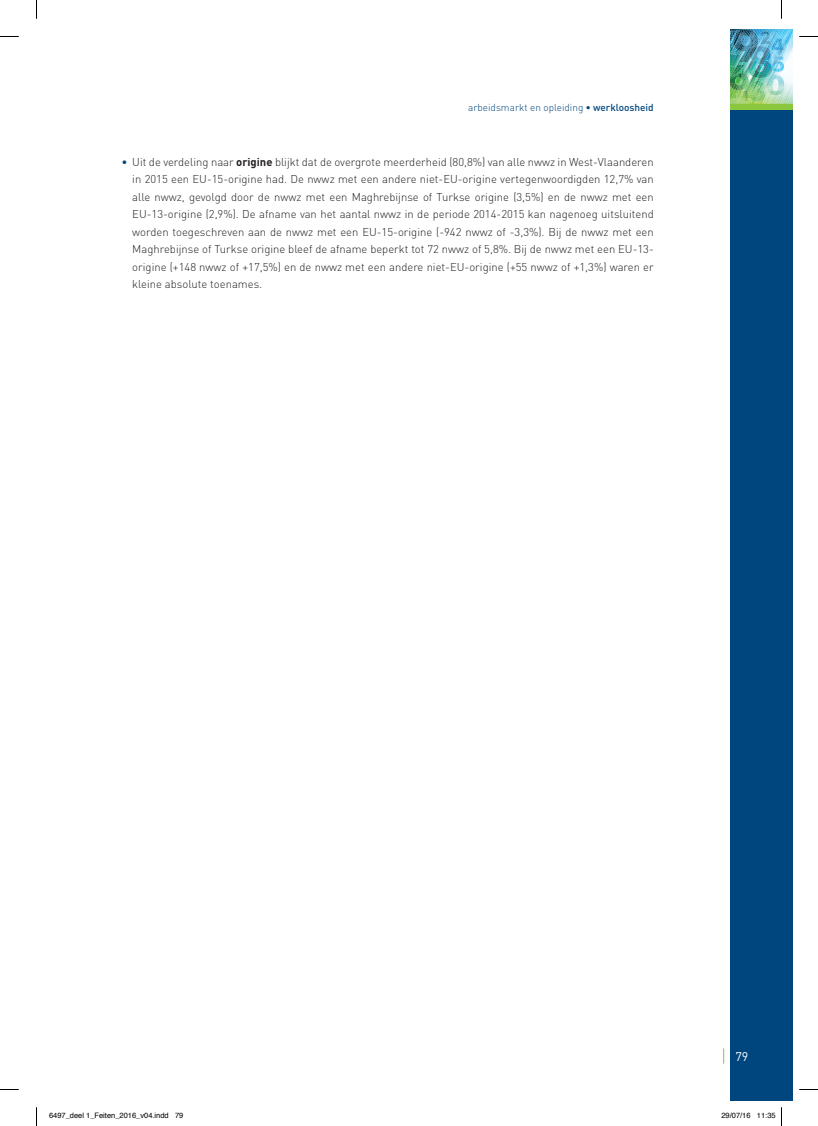
<style>
.page{position:relative;width:818px;height:1126px;background:#fff}
.page>*{position:absolute;margin:0;border:0;box-sizing:border-box;transform-origin:0 0}
.t1{font:12.5px "DINOT";color:#fff}
.t2{font:300 11.25px/17.5px "DINOT";color:#231f20;text-align:justify}
.t3{font:300 10px "DINOT";color:#00467e}
.t4{font:7.5px "Helvetica";color:#000}
.s1{font-weight:700}
.s2{font-weight:500}
.s3{color:#00467e}
</style>
<div class="page">
<img style="left:730px;top:29px;width:62px;height:79px">
<div style="left:729px;top:104px;width:62px;height:6px;background:#8bc63e"></div>
<div style="left:729px;top:110px;width:62px;height:989px;background:#00467e"></div>
<svg style="left:0;top:36px;width:19px;height:1px"></svg>
<svg style="left:799px;top:36px;width:18px;height:1px"></svg>
<svg style="left:0;top:1089px;width:19px;height:1px"></svg>
<svg style="left:799px;top:1089px;width:18px;height:1px"></svg>
<svg style="left:36px;top:0;width:1px;height:19px"></svg>
<svg style="left:36px;top:1107px;width:1px;height:18px"></svg>
<p class="t3" style="left:468px;top:101px;width:187px">arbeidsmarkt en opleiding <span class="s1">•</span> <span class="s2">werkloosheid</span></p>
<p class="t2" style="left:132px;top:152px;width:522px;text-indent:-11px"><span class="s3">•</span> Uit de verdeling naar <span class="s1">origine</span> blijkt dat de overgrote meerderheid (80,8%) van alle nwwz in West-Vlaanderen in 2015 een EU-15-origine had. De nwwz met een andere niet-EU-origine vertegenwoordigden 12,7% van alle nwwz, gevolgd door de nwwz met een Maghrebijnse of Turkse origine (3,5%) en de nwwz met een EU-13-origine (2,9%). De afname van het aantal nwwz in de periode 2014-2015 kan nagenoeg uitsluitend worden toegeschreven aan de nwwz met een EU-15-origine (-942 nwwz of -3,3%). Bij de nwwz met een Maghrebijnse of Turkse origine bleef de afname beperkt tot 72 nwwz of 5,8%. Bij de nwwz met een EU-13- origine (+148 nwwz of +17,5%) en de nwwz met een andere niet-EU-origine (+55 nwwz of +1,3%) waren er kleine absolute toenames.</p>
<p class="t1" style="left:734px;top:1047px;width:15px">79</p>
<p class="t4" style="left:49px;top:1109px;width:136px">6497_deel 1_Feiten_2016_v04.indd 79</p>
<p class="t4" style="left:721px;top:1109px;width:56px">29/07/16 11:35</p>
</div>
